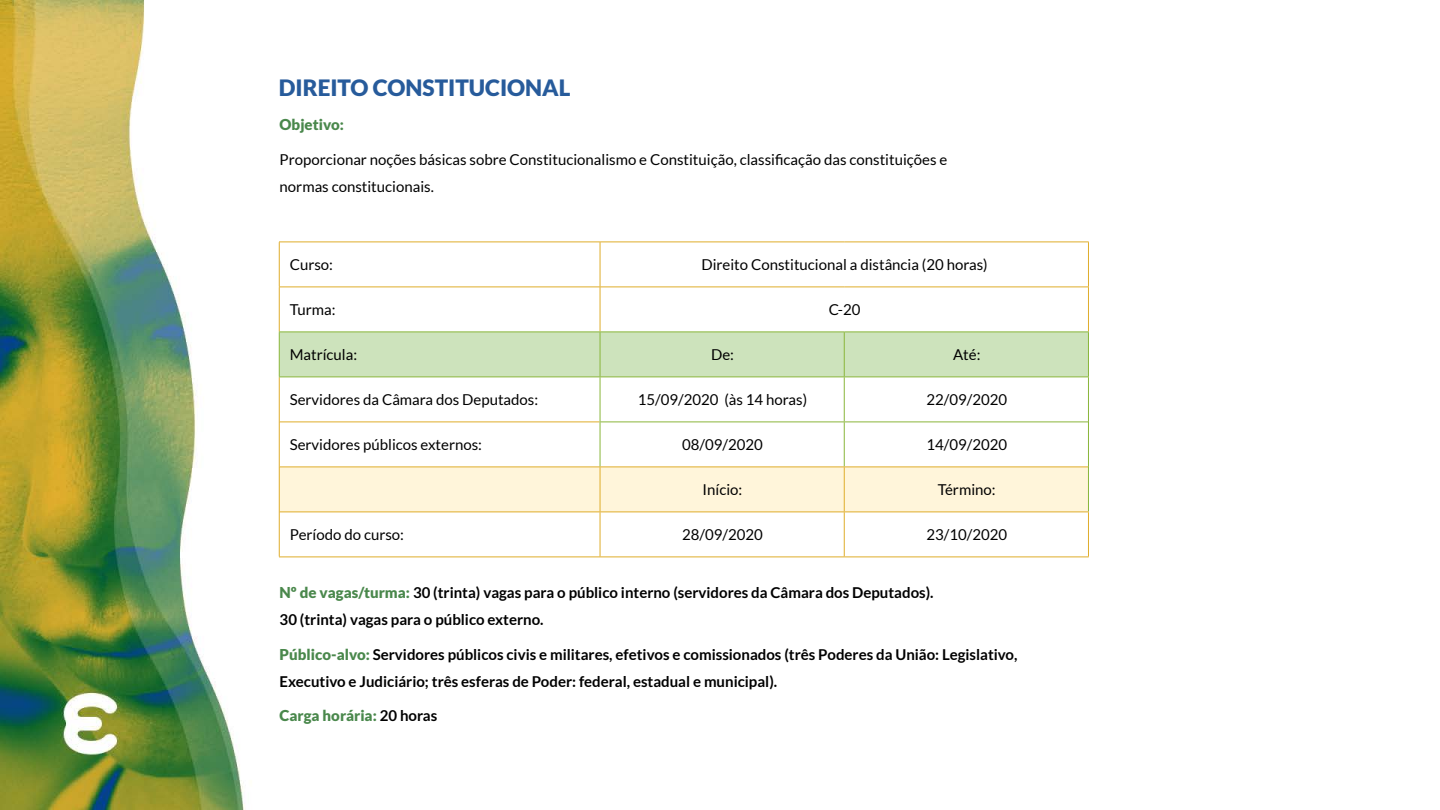
<style>
.page{position:relative;width:1440px;height:810px;background:#fff}
.page>*{position:absolute;margin:0;border:0;box-sizing:border-box;transform-origin:0 0}
.t1{font:900 22.5px "Lato";color:#275b9b}
.t2{font:15px/27px "Lato";color:#000}
.t3{font:700 15px/27px "Lato";color:#000}
.t4{font:900 15px "Lato";color:#4a884c}
.s1{font-weight:900;color:#4a884c}
.s2{font-weight:700;color:#000}
</style>
<div class="page">
<img style="left:0;top:0;width:1089px;height:810px">
<div style="left:280px;top:333px;width:808px;height:44px;background:#cde3bc"></div>
<div style="left:279px;top:467px;width:321px;height:45px;background:#fff5da"></div>
<div style="left:601px;top:468px;width:487px;height:44px;background:#fff5da"></div>
<hr style="left:279px;top:242px;width:321px;height:1px;background:#dfad2b">
<hr style="left:279px;top:242px;width:1px;height:45px;background:#dfad2b">
<hr style="left:600px;top:242px;width:244px;height:1px;background:#dfad2b">
<hr style="left:844px;top:242px;width:245px;height:1px;background:#dfad2b">
<hr style="left:1088px;top:242px;width:1px;height:45px;background:#dfad2b">
<hr style="left:279px;top:287px;width:321px;height:1px;background:#dfad2b">
<hr style="left:279px;top:287px;width:1px;height:45px;background:#dfad2b">
<hr style="left:600px;top:287px;width:244px;height:1px;background:#dfad2b">
<hr style="left:844px;top:287px;width:245px;height:1px;background:#dfad2b">
<hr style="left:1088px;top:287px;width:1px;height:45px;background:#dfad2b">
<hr style="left:279px;top:377px;width:1px;height:45px;background:#dfad2b">
<hr style="left:279px;top:422px;width:1px;height:45px;background:#dfad2b">
<hr style="left:279px;top:467px;width:1px;height:45px;background:#dfad2b">
<hr style="left:279px;top:512px;width:1px;height:45px;background:#dfad2b">
<hr style="left:600px;top:242px;width:1px;height:45px;background:#dfad2b">
<hr style="left:600px;top:287px;width:1px;height:45px;background:#dfad2b">
<hr style="left:280px;top:422px;width:320px;height:1px;background:#dfad2b">
<hr style="left:280px;top:467px;width:320px;height:1px;background:#dfad2b">
<hr style="left:280px;top:512px;width:320px;height:1px;background:#dfad2b">
<hr style="left:279px;top:557px;width:321px;height:1px;background:#dfad2b">
<hr style="left:600px;top:377px;width:1px;height:45px;background:#8ab63b">
<hr style="left:600px;top:422px;width:1px;height:45px;background:#8ab63b">
<hr style="left:844px;top:377px;width:1px;height:45px;background:#8ab63b">
<hr style="left:1088px;top:377px;width:1px;height:45px;background:#8ab63b">
<hr style="left:844px;top:422px;width:1px;height:45px;background:#8ab63b">
<hr style="left:1088px;top:422px;width:1px;height:45px;background:#8ab63b">
<hr style="left:600px;top:422px;width:244px;height:1px;background:#8ab63b">
<hr style="left:844px;top:422px;width:244px;height:1px;background:#8ab63b">
<hr style="left:279px;top:332px;width:1px;height:45px;background:#8ab63b">
<hr style="left:279px;top:332px;width:321px;height:1px;background:#8ab63b">
<hr style="left:600px;top:332px;width:244px;height:1px;background:#8ab63b">
<hr style="left:844px;top:332px;width:245px;height:1px;background:#8ab63b">
<hr style="left:600px;top:332px;width:1px;height:45px;background:#8ab63b">
<hr style="left:844px;top:332px;width:1px;height:45px;background:#8ab63b">
<hr style="left:1088px;top:332px;width:1px;height:45px;background:#8ab63b">
<hr style="left:279px;top:377px;width:321px;height:1px;background:#8ab63b">
<hr style="left:600px;top:377px;width:244px;height:1px;background:#8ab63b">
<hr style="left:844px;top:377px;width:245px;height:1px;background:#8ab63b">
<hr style="left:600px;top:467px;width:1px;height:45px;background:#dfad2b">
<hr style="left:600px;top:467px;width:244px;height:1px;background:#dfad2b">
<hr style="left:600px;top:512px;width:1px;height:45px;background:#dfad2b">
<hr style="left:600px;top:512px;width:244px;height:1px;background:#dfad2b">
<hr style="left:600px;top:557px;width:244px;height:1px;background:#dfad2b">
<hr style="left:844px;top:467px;width:1px;height:45px;background:#dfad2b">
<hr style="left:844px;top:467px;width:244px;height:1px;background:#dfad2b">
<hr style="left:1088px;top:467px;width:1px;height:45px;background:#8ab63b">
<hr style="left:844px;top:512px;width:1px;height:45px;background:#dfad2b">
<hr style="left:844px;top:512px;width:245px;height:1px;background:#dfad2b">
<hr style="left:1088px;top:512px;width:1px;height:45px;background:#dfad2b">
<hr style="left:844px;top:557px;width:245px;height:1px;background:#dfad2b">
<h1 class="t1" style="left:279px;top:74px;width:293px">DIREITO CONSTITUCIONAL</h1>
<p class="t4" style="left:280px;top:116px;width:66px">Objetivo:</p>
<p class="t2" style="left:280px;top:146px;width:669px">Proporcionar noções básicas sobre Constitucionalismo e Constituição, classificação das constituições e normas constitucionais.</p>
<p class="t2" style="left:290px;top:251px;width:45px">Curso:</p>
<p class="t2" style="left:701px;top:251px;width:288px">Direito Constitucional a distância (20 horas)</p>
<p class="t2" style="left:290px;top:296px;width:47px">Turma:</p>
<p class="t2" style="left:829px;top:296px;width:33px">C-20</p>
<p class="t2" style="left:290px;top:341px;width:69px">Matrícula:</p>
<p class="t2" style="left:711px;top:341px;width:24px">De:</p>
<p class="t2" style="left:953px;top:341px;width:29px">Até:</p>
<p class="t2" style="left:290px;top:386px;width:250px">Servidores da Câmara dos Deputados:</p>
<p class="t2" style="left:638px;top:386px;width:171px">15/09/2020 (às 14 horas)</p>
<p class="t2" style="left:926px;top:386px;width:82px">22/09/2020</p>
<p class="t2" style="left:290px;top:431px;width:194px">Servidores públicos externos:</p>
<p class="t2" style="left:682px;top:431px;width:82px">08/09/2020</p>
<p class="t2" style="left:926px;top:431px;width:82px">14/09/2020</p>
<p class="t2" style="left:703px;top:476px;width:41px">Início:</p>
<p class="t2" style="left:938px;top:476px;width:59px">Término:</p>
<p class="t2" style="left:290px;top:521px;width:116px">Período do curso:</p>
<p class="t2" style="left:682px;top:521px;width:82px">28/09/2020</p>
<p class="t2" style="left:926px;top:521px;width:82px">23/10/2020</p>
<p class="t3" style="left:280px;top:579px;width:655px"><span class="s1">Nº de vagas/turma:</span> 30 (trinta) vagas para o público interno (servidores da Câmara dos Deputados).<br>30 (trinta) vagas para o público externo.</p>
<p class="t3" style="left:280px;top:641px;width:739px"><span class="s1">Público-alvo:</span> Servidores públicos civis e militares, efetivos e comissionados (três Poderes da União: Legislativo,<br>Executivo e Judiciário; três esferas de Poder: federal, estadual e municipal).</p>
<p class="t4" style="left:280px;top:707px;width:159px">Carga horária: <span class="s2">20 horas</span></p>
</div>
